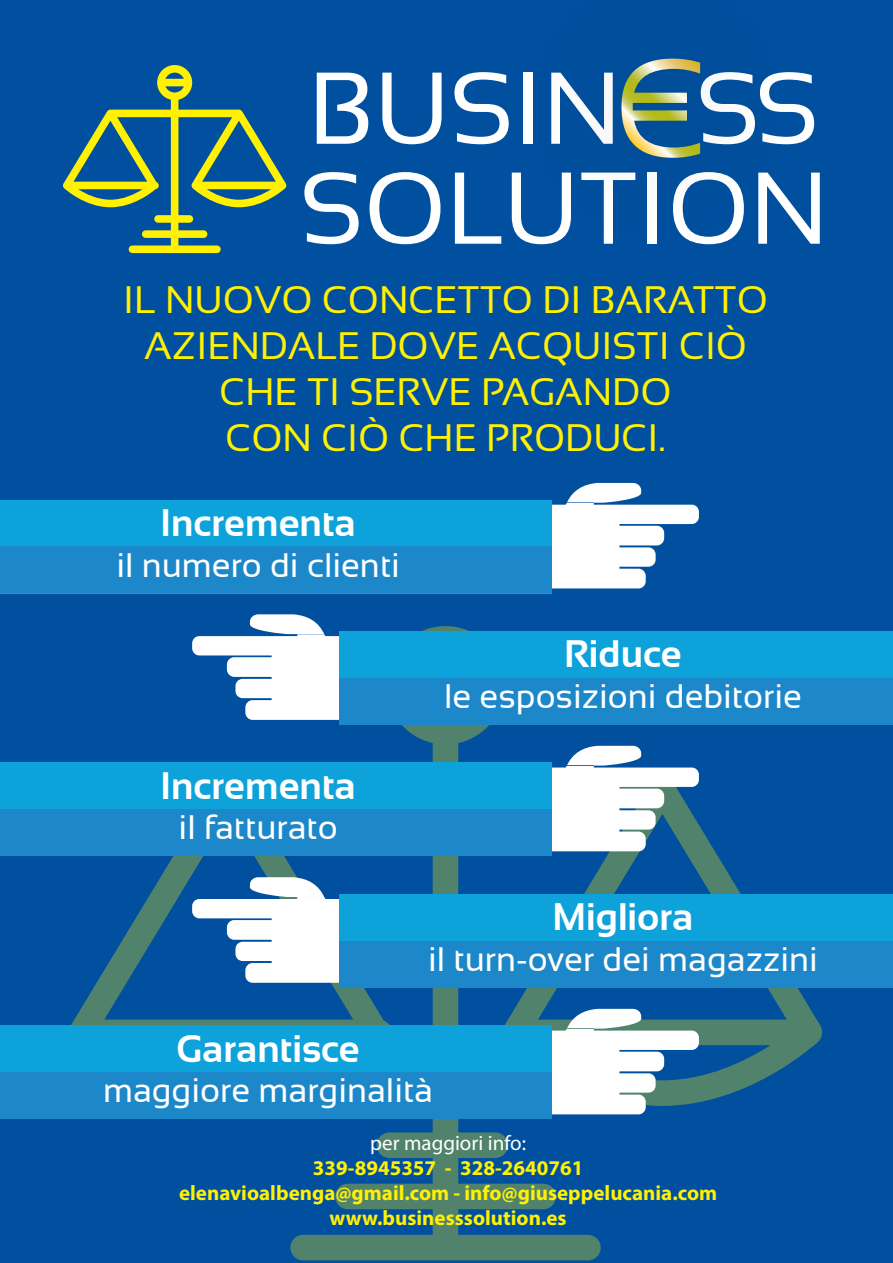
<style>
.page{position:relative;width:893px;height:1263px;background:#01509f}
.page>*{position:absolute;margin:0;border:0;box-sizing:border-box;transform-origin:0 0}
.t1{font:101.85px/99.9px "Sansation";color:#fff}
.t2{font:38.25px/46px "Sansation";color:#fff101;text-align:center}
.t3{font:700 38.25px "Sansation";color:#fff}
.t4{font:34.05px "Sansation";color:#fff}
.t5{font:700 21px/25.2px "Myriad Pro";color:#fff101;text-align:center}
.s1{font-weight:400;color:#fff}
</style>
<div class="page">
<svg style="left:69px;top:626px;width:753px;height:634px"></svg>
<svg style="left:518px;top:1009px;width:181px;height:105px"></svg>
<div style="left:0;top:1026px;width:552px;height:93px;background:#0da3da"></div>
<div style="left:0;top:1072px;width:552px;height:47px;background:#1c88c9"></div>
<svg style="left:518px;top:746px;width:181px;height:105px"></svg>
<div style="left:0;top:763px;width:552px;height:93px;background:#0da3da"></div>
<div style="left:0;top:809px;width:552px;height:47px;background:#1c88c9"></div>
<svg style="left:552px;top:483px;width:147px;height:105px"></svg>
<div style="left:0;top:500px;width:552px;height:93px;background:#0da3da"></div>
<div style="left:0;top:547px;width:552px;height:46px;background:#1c88c9"></div>
<svg style="left:192px;top:877px;width:181px;height:106px"></svg>
<div style="left:339px;top:894px;width:554px;height:93px;background:#0da3da"></div>
<div style="left:339px;top:941px;width:554px;height:46px;background:#1c88c9"></div>
<svg style="left:192px;top:614px;width:181px;height:106px"></svg>
<div style="left:339px;top:631px;width:554px;height:93px;background:#0da3da"></div>
<div style="left:339px;top:678px;width:554px;height:46px;background:#1c88c9"></div>
<svg style="left:621px;top:59px;width:79px;height:99px"></svg>
<svg style="left:63px;top:65px;width:223px;height:188px"></svg>
<p class="t1" style="left:299px;top:59px;width:530px">BUSIN SS<br>SOLUTION</p>
<p class="t2" style="left:123px;top:276px;width:646px">IL NUOVO CONCETTO DI BARATTO<br>AZIENDALE DOVE ACQUISTI CIÒ<br>CHE TI SERVE PAGANDO<br>CON CIÒ CHE PRODUCI.</p>
<p class="t3" style="left:161px;top:501px;width:197px">Incrementa</p>
<p class="t4" style="left:116px;top:546px;width:285px">il numero di clienti</p>
<p class="t3" style="left:161px;top:764px;width:197px">Incrementa</p>
<p class="t4" style="left:179px;top:809px;width:161px">il fatturato</p>
<p class="t3" style="left:564px;top:632px;width:119px">Riduce</p>
<p class="t4" style="left:444px;top:677px;width:359px">le esposizioni debitorie</p>
<p class="t3" style="left:552px;top:895px;width:142px">Migliora</p>
<p class="t4" style="left:428px;top:940px;width:391px">il turn-over dei magazzini</p>
<p class="t3" style="left:176px;top:1027px;width:185px">Garantisce</p>
<p class="t4" style="left:103px;top:1072px;width:332px">maggiore marginalità</p>
<p class="t5" style="left:179px;top:1129px;width:540px"><span class="s1">per maggiori info:<br></span>339-8945357 - 328-2640761 elenavioalbenga@gmail.com - info@giuseppelucania.com www.businesssolution.es</p>
</div>
